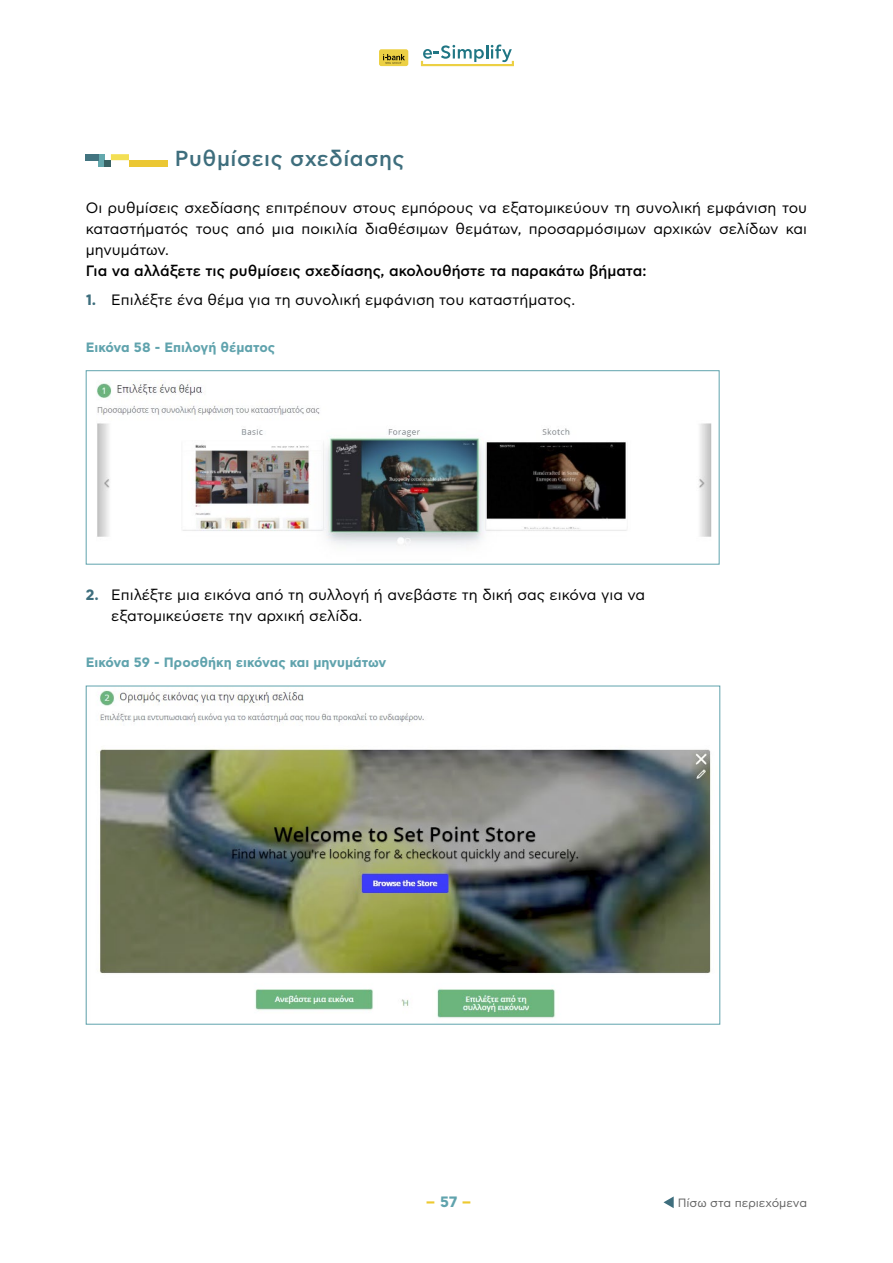
<style>
.page{position:relative;width:893px;height:1263px;background:#fff}
.page>*{position:absolute;margin:0;border:0;box-sizing:border-box;transform-origin:0 0}
.t1{font:500 21.75px "CF Asty Std";letter-spacing:.025em;color:#3e6e7d}
.t2{font:15px/21px "CF Asty Std";color:#000;text-align:justify}
.t3{font:500 15px "CF Asty Std";color:#000}
.t4{font:700 15px "CF Asty Std";color:#edc92f}
.t5{font:700 13.5px "CF Asty Std";color:#60a3ad}
.t6{font:12px "CF Asty Std";color:#636363}
.s1{font-weight:700;color:#3e6e7d}
.s2{color:#60a3ad}
</style>
<div class="page">
<div style="left:379px;top:49px;width:29px;height:17px;background:#ecd044;border-radius:2px"></div>
<svg style="left:383px;top:54px;width:22px;height:10px"></svg>
<svg style="left:421px;top:45px;width:93px;height:21px"></svg>
<svg style="left:663px;top:1196px;width:11px;height:12px"></svg>
<div style="left:99px;top:154px;width:6px;height:12px;background:#63a8ad"></div>
<div style="left:86px;top:154px;width:13px;height:6px;background:#427480"></div>
<svg style="left:105px;top:154px;width:24px;height:12px"></svg>
<div style="left:129px;top:160px;width:38px;height:6px;background:#ebc733"></div>
<img style="left:97px;top:380px;width:615px;height:166px">
<div style="left:86px;top:370px;width:633px;height:194px;border:1px solid #60a3ad"></div>
<img style="left:99px;top:690px;width:612px;height:328px">
<h1 class="t1" style="left:175px;top:146px;width:231px">Ρυθμίσεις σχεδίασης</h1>
<p class="t2" style="left:86px;top:198px;width:723px">Οι ρυθμίσεις σχεδίασης επιτρέπουν στους εμπόρους να εξατομικεύουν τη συνολική εμφάνιση του καταστήματός τους από μια ποικιλία διαθέσιμων θεμάτων, προσαρμόσιμων αρχικών σελίδων και μηνυμάτων.</p>
<p class="t3" style="left:86px;top:262px;width:562px">Για να αλλάξετε τις ρυθμίσεις σχεδίασης, ακολουθήστε τα παρακάτω βήματα:</p>
<p class="t2" style="left:86px;top:290px;width:491px"><span class="s1">1.</span> Επιλέξτε ένα θέμα για τη συνολική εμφάνιση του καταστήματος.</p>
<p class="t5" style="left:86px;top:339px;width:191px">Εικόνα 58 - Επιλογή θέματος</p>
<p class="t2" style="left:111px;top:584px;width:535px;text-indent:-26px"><span class="s1">2.</span> Επιλέξτε μια εικόνα από τη συλλογή ή ανεβάστε τη δική σας εικόνα για να εξατομικεύσετε την αρχική σελίδα.</p>
<p class="t5" style="left:86px;top:654px;width:302px">Εικόνα 59 - Προσθήκη εικόνας και μηνυμάτων</p>
<p class="t4" style="left:426px;top:1193px;width:47px">− <span class="s2">57</span> −</p>
<p class="t6" style="left:678px;top:1196px;width:131px">Πίσω στα περιεχόμενα</p>
</div>
